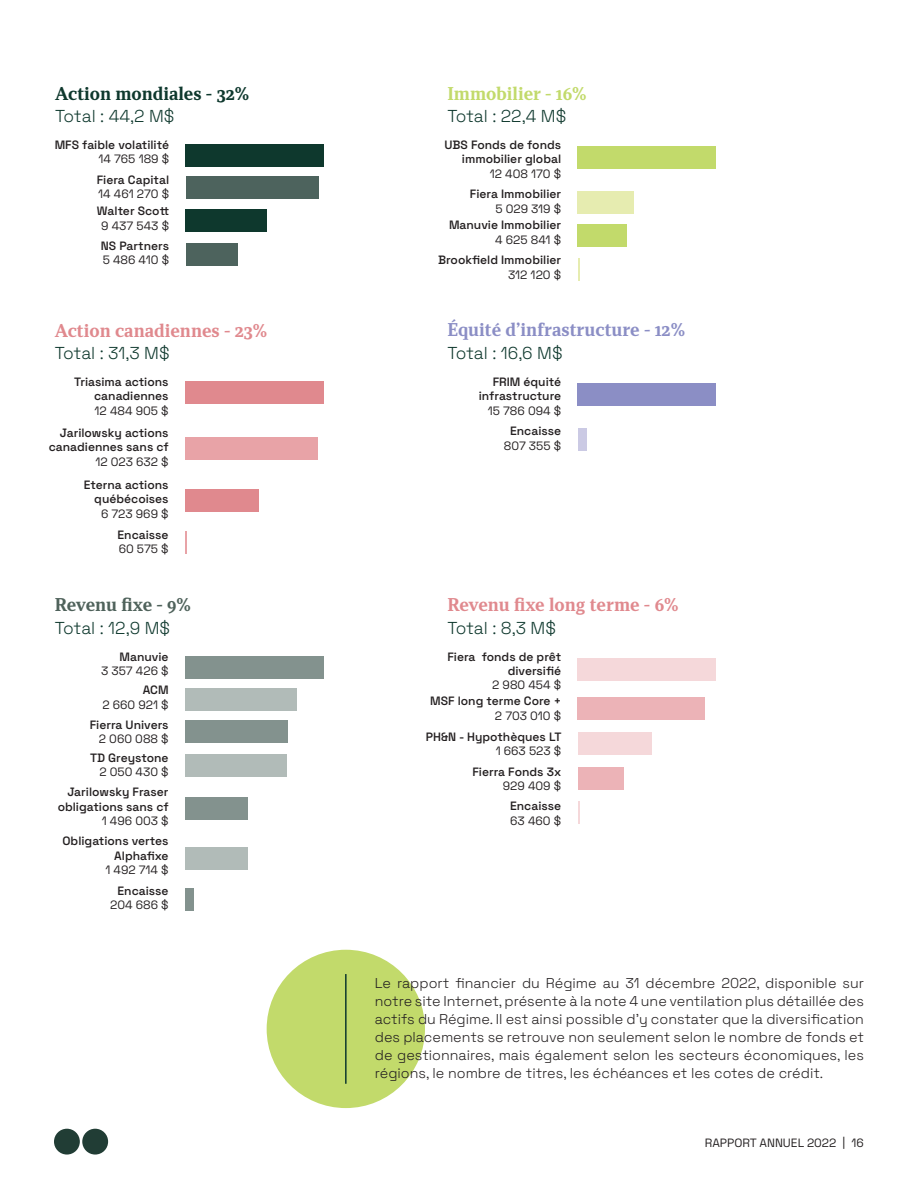
<style>
.page{position:relative;width:918px;height:1188px;background:#fff}
.page>*{position:absolute;margin:0;border:0;box-sizing:border-box;transform-origin:0 0}
.text_-_1{font:300 17.25px "Space Grotesk";letter-spacing:-.005em;color:#0e382d}
.text_-_1-2{font:700 17.25px "Recia";color:#e0898e}
.text_-_1-3{font:700 17.25px "Recia";color:#8b8ec5}
.text_-_1-4{font:700 17.25px "Recia";color:#0e382d}
.text_-_1-5{font:700 17.25px "Recia";color:#c2da6b}
.text_-_1-6{font:700 17.25px "Recia";letter-spacing:-.025em;color:#4f625b}
.space_grotesk__italic{font:300 14.25px/18px "Space Grotesk";color:#231f20;text-align:justify}
.space_grotesk__italic-2{font:600 12.15px/14.5px "Space Grotesk";color:#231f20;text-align:right}
.space_grotesk__italic-3{font:12.15px "Space Grotesk";color:#231f20}
.t1{font:12px "Space Grotesk";color:#231f20}
.s1{font-weight:400}
</style>
<div class="page">
<div style="left:82px;top:1129px;width:26px;height:26px;background:#213d35;border-radius:50%"></div>
<div style="left:54px;top:1129px;width:26px;height:26px;background:#213d35;border-radius:50%"></div>
<div style="left:186px;top:144px;width:138px;height:23px;background:#0e382d"></div>
<div style="left:578px;top:146px;width:138px;height:23px;background:#c2da6b"></div>
<div style="left:578px;top:658px;width:138px;height:22px;background:#f5d8da"></div>
<div style="left:578px;top:383px;width:138px;height:23px;background:#8b8ec5"></div>
<div style="left:185px;top:381px;width:138px;height:23px;background:#e0898e"></div>
<div style="left:185px;top:656px;width:138px;height:23px;background:#83928e"></div>
<div style="left:185px;top:798px;width:63px;height:22px;background:#83928e"></div>
<div style="left:186px;top:209px;width:81px;height:23px;background:#0e382d"></div>
<div style="left:578px;top:224px;width:49px;height:23px;background:#c2da6b"></div>
<div style="left:185px;top:489px;width:74px;height:22px;background:#e0898e"></div>
<div style="left:185px;top:720px;width:103px;height:23px;background:#83928e"></div>
<div style="left:186px;top:177px;width:133px;height:22px;background:#4d635d"></div>
<div style="left:578px;top:191px;width:56px;height:23px;background:#e6ecb0"></div>
<div style="left:578px;top:697px;width:127px;height:23px;background:#ecb3b7"></div>
<div style="left:578px;top:732px;width:73px;height:23px;background:#f5d8da"></div>
<div style="left:578px;top:767px;width:46px;height:23px;background:#ecb3b7"></div>
<svg style="left:578px;top:801px;width:1px;height:23px"></svg>
<div style="left:578px;top:428px;width:9px;height:23px;background:#cbcae4"></div>
<div style="left:185px;top:437px;width:133px;height:22px;background:#e8a3a7"></div>
<div style="left:185px;top:688px;width:112px;height:23px;background:#b1bbb8"></div>
<div style="left:185px;top:847px;width:63px;height:23px;background:#b1bbb8"></div>
<div style="left:185px;top:889px;width:9px;height:22px;background:#83928e"></div>
<div style="left:186px;top:243px;width:52px;height:23px;background:#4d635d"></div>
<svg style="left:578px;top:258px;width:1px;height:22px"></svg>
<hr style="left:185px;top:531px;width:2px;height:23px;background:#e38c92">
<div style="left:185px;top:754px;width:102px;height:23px;background:#b1bbb8"></div>
<div style="left:267px;top:950px;width:158px;height:158px;background:#c2da6b;border-radius:50%"></div>
<hr style="left:345px;top:974px;width:2px;height:110px;background:#0e382d">
<p class="text_-_1-4" style="left:55px;top:82px;width:196px">Action mondiales - 32%</p>
<p class="text_-_1-5" style="left:447px;top:82px;width:141px">Immobilier - 16%</p>
<p class="text_-_1" style="left:55px;top:104px;width:121px">Total : 44,2 M$</p>
<p class="text_-_1" style="left:447px;top:104px;width:121px">Total : 22,4 M$</p>
<p class="space_grotesk__italic-2" style="left:55px;top:137px;width:116px">MFS faible volatilité</p>
<p class="space_grotesk__italic-3" style="left:99px;top:150px;width:72px">14 765 189 $</p>
<p class="space_grotesk__italic-2" style="left:444px;top:137px;width:118px">UBS Fonds de fonds immobilier global</p>
<p class="space_grotesk__italic-3" style="left:490px;top:165px;width:73px">12 408 170 $</p>
<p class="space_grotesk__italic-2" style="left:97px;top:171px;width:74px">Fiera Capital</p>
<p class="space_grotesk__italic-3" style="left:98px;top:185px;width:72px">14 461 270 $</p>
<p class="space_grotesk__italic-2" style="left:470px;top:186px;width:93px">Fiera Immobilier</p>
<p class="space_grotesk__italic-3" style="left:495px;top:199px;width:67px">5 029 319 $</p>
<p class="space_grotesk__italic-2" style="left:97px;top:203px;width:74px">Walter Scott</p>
<p class="space_grotesk__italic-3" style="left:101px;top:216px;width:69px">9 437 543 $</p>
<p class="space_grotesk__italic-2" style="left:449px;top:217px;width:114px">Manuvie Immobilier</p>
<p class="space_grotesk__italic-3" style="left:495px;top:231px;width:67px">4 625 841 $</p>
<p class="space_grotesk__italic-2" style="left:101px;top:238px;width:70px">NS Partners</p>
<p class="space_grotesk__italic-3" style="left:103px;top:251px;width:68px">5 486 410 $</p>
<p class="space_grotesk__italic-2" style="left:438px;top:252px;width:125px">Brookfield Immobilier</p>
<p class="space_grotesk__italic-3" style="left:508px;top:265px;width:55px">312 120 $</p>
<p class="text_-_1-2" style="left:55px;top:319px;width:214px">Action canadiennes - 23%</p>
<p class="text_-_1-3" style="left:447px;top:318px;width:239px">Équité d’infrastructure - 12%</p>
<p class="text_-_1" style="left:55px;top:341px;width:116px">Total : 31,3 M$</p>
<p class="text_-_1" style="left:447px;top:341px;width:117px">Total : 16,6 M$</p>
<p class="space_grotesk__italic-2" style="left:74px;top:374px;width:96px">Triasima actions canadiennes</p>
<p class="space_grotesk__italic-3" style="left:95px;top:402px;width:75px">12 484 905 $</p>
<p class="space_grotesk__italic-2" style="left:49px;top:424px;width:121px">Jarilowsky actions canadiennes sans cf</p>
<p class="space_grotesk__italic-3" style="left:95px;top:453px;width:75px">12 023 632 $</p>
<p class="space_grotesk__italic-2" style="left:84px;top:476px;width:86px">Eterna actions québécoises</p>
<p class="space_grotesk__italic-3" style="left:101px;top:504px;width:69px">6 723 969 $</p>
<p class="space_grotesk__italic-2" style="left:118px;top:526px;width:53px">Encaisse</p>
<p class="space_grotesk__italic-3" style="left:119px;top:540px;width:51px">60 575 $</p>
<p class="text_-_1-6" style="left:55px;top:594px;width:138px">Revenu fixe - 9%</p>
<p class="text_-_1" style="left:55px;top:615px;width:117px">Total : 12,9 M$</p>
<p class="space_grotesk__italic-2" style="left:120px;top:648px;width:51px">Manuvie</p>
<p class="space_grotesk__italic-3" style="left:101px;top:662px;width:69px">3 357 426 $</p>
<p class="space_grotesk__italic-2" style="left:143px;top:682px;width:27px">ACM</p>
<p class="space_grotesk__italic-3" style="left:102px;top:695px;width:68px">2 660 921 $</p>
<p class="space_grotesk__italic-2" style="left:90px;top:717px;width:80px">Fierra Univers</p>
<p class="space_grotesk__italic-3" style="left:99px;top:730px;width:71px">2 060 088 $</p>
<p class="space_grotesk__italic-2" style="left:90px;top:749px;width:80px">TD Greystone</p>
<p class="space_grotesk__italic-3" style="left:99px;top:763px;width:71px">2 050 430 $</p>
<p class="space_grotesk__italic-2" style="left:67px;top:784px;width:103px">Jarilowsky Fraser</p>
<p class="space_grotesk__italic-2" style="left:58px;top:798px;width:112px">obligations sans cf</p>
<p class="space_grotesk__italic-3" style="left:102px;top:812px;width:68px">1 496 003 $</p>
<p class="space_grotesk__italic-2" style="left:63px;top:833px;width:108px">Obligations vertes</p>
<p class="space_grotesk__italic-2" style="left:114px;top:848px;width:56px">Alphafixe</p>
<p class="space_grotesk__italic-3" style="left:105px;top:861px;width:65px">1 492 714 $</p>
<p class="space_grotesk__italic-2" style="left:118px;top:882px;width:53px">Encaisse</p>
<p class="space_grotesk__italic-3" style="left:110px;top:896px;width:60px">204 686 $</p>
<p class="space_grotesk__italic-2" style="left:493px;top:374px;width:70px">FRIM équité</p>
<p class="space_grotesk__italic-2" style="left:479px;top:388px;width:84px">infrastructure</p>
<p class="space_grotesk__italic-3" style="left:488px;top:402px;width:75px">15 786 094 $</p>
<p class="space_grotesk__italic-2" style="left:510px;top:423px;width:53px">Encaisse</p>
<p class="space_grotesk__italic-3" style="left:504px;top:436px;width:59px">807 355 $</p>
<p class="text_-_1-2" style="left:447px;top:593px;width:233px">Revenu fixe long terme - 6%</p>
<p class="text_-_1" style="left:447px;top:615px;width:110px">Total : 8,3 M$</p>
<p class="space_grotesk__italic-2" style="left:447px;top:648px;width:115px">Fiera fonds de prêt diversifié</p>
<p class="space_grotesk__italic-3" style="left:492px;top:676px;width:70px">2 980 454 $</p>
<p class="space_grotesk__italic-2" style="left:430px;top:693px;width:132px">MSF long terme Core +<br><span class="s1">2 703 010 $</span></p>
<p class="space_grotesk__italic-2" style="left:426px;top:729px;width:137px">PH&amp;N - Hypothèques LT<br><span class="s1">1 663 523 $</span></p>
<p class="space_grotesk__italic-2" style="left:472px;top:763px;width:90px">Fierra Fonds 3x</p>
<p class="space_grotesk__italic-3" style="left:503px;top:777px;width:60px">929 409 $</p>
<p class="space_grotesk__italic-2" style="left:510px;top:798px;width:53px">Encaisse</p>
<p class="space_grotesk__italic-3" style="left:510px;top:811px;width:52px">63 460 $</p>
<p class="space_grotesk__italic" style="left:375px;top:973px;width:491px">Le rapport financier du Régime au 31 décembre 2022, disponible sur notre site Internet, présente à la note 4 une ventilation plus détaillée des actifs du Régime. Il est ainsi possible d’y constater que la diversification des placements se retrouve non seulement selon le nombre de fonds et de gestionnaires, mais également selon les secteurs économiques, les régions, le nombre de titres, les échéances et les cotes de crédit.</p>
<p class="t1" style="left:705px;top:1134px;width:161px">RAPPORT ANNUEL 2022 | 16</p>
</div>
